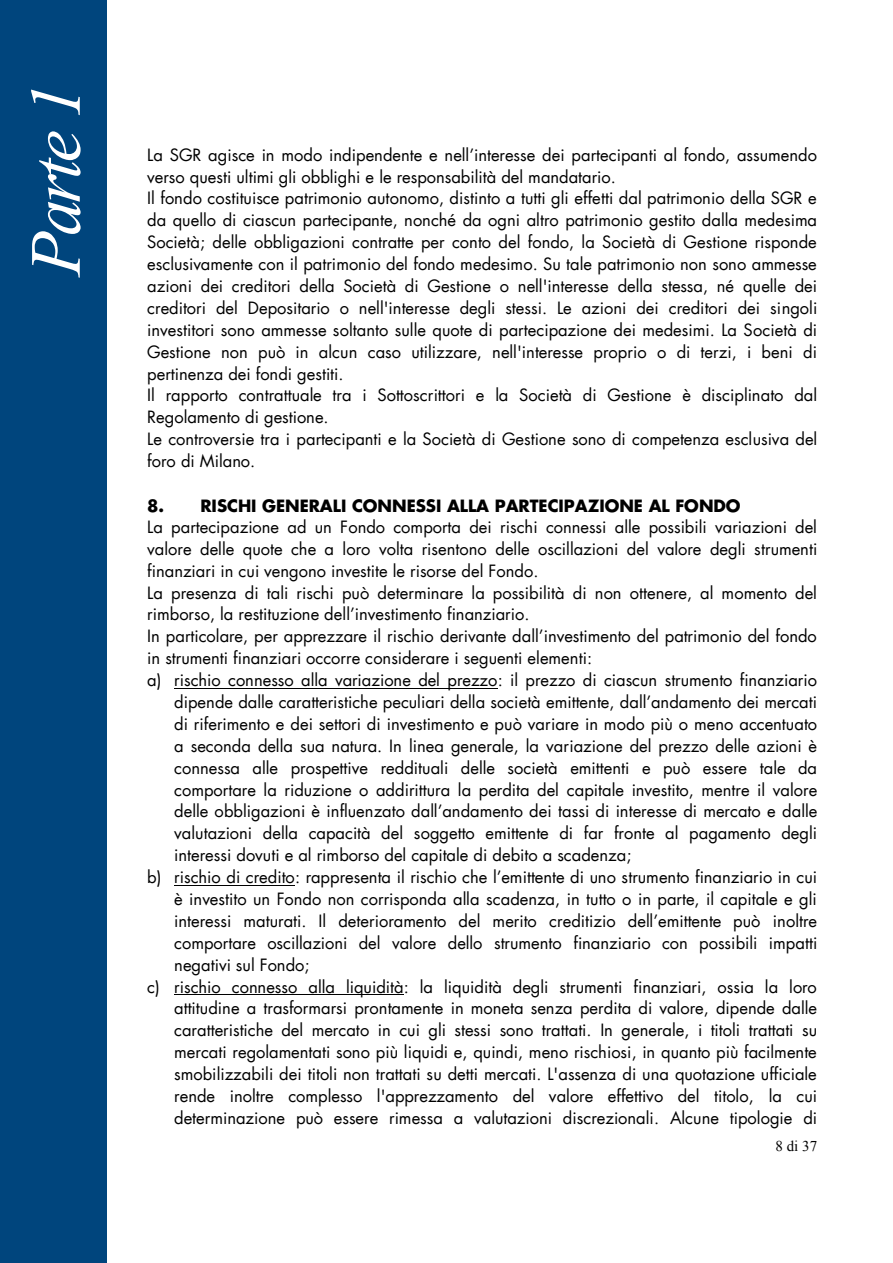
<style>
.page{position:relative;width:893px;height:1263px;background:#fff}
.page>*{position:absolute;margin:0;border:0;box-sizing:border-box;transform-origin:0 0}
.t1{font:italic 72px "Times New Roman";color:#fff}
.t2{font:16.5px/21.9px "Futura LT";color:#000}
.t3{font:700 16.5px "Futura LT";color:#000}
.t4{font:15px "Times New Roman";color:#000}
</style>
<div class="page">
<hr style="left:174px;top:688px;width:324px;height:1px;background:#000">
<hr style="left:174px;top:885px;width:121px;height:1px;background:#000">
<hr style="left:174px;top:994px;width:230px;height:1px;background:#000">
<div style="left:0;top:0;width:106px;height:1263px;background:#00457d"></div>
<h1 class="t1" style="left:6px;top:276px;width:194px;rotate:-90deg">Parte 1</h1>
<p class="t2" style="left:147px;top:144px;width:672px">La SGR agisce in modo indipendente e nell’interesse dei partecipanti al fondo, assumendo verso questi ultimi gli obblighi e le responsabilità del mandatario.<br>Il fondo costituisce patrimonio autonomo, distinto a tutti gli effetti dal patrimonio della SGR e da quello di ciascun partecipante, nonché da ogni altro patrimonio gestito dalla medesima Società; delle obbligazioni contratte per conto del fondo, la Società di Gestione risponde esclusivamente con il patrimonio del fondo medesimo. Su tale patrimonio non sono ammesse azioni dei creditori della Società di Gestione o nell'interesse della stessa, né quelle dei creditori del Depositario o nell'interesse degli stessi. Le azioni dei creditori dei singoli investitori sono ammesse soltanto sulle quote di partecipazione dei medesimi. La Società di Gestione non può in alcun caso utilizzare, nell'interesse proprio o di terzi, i beni di pertinenza dei fondi gestiti.<br>Il rapporto contrattuale tra i Sottoscrittori e la Società di Gestione è disciplinato dal Regolamento di gestione.<br>Le controversie tra i partecipanti e la Società di Gestione sono di competenza esclusiva del foro di Milano.</p>
<p class="t3" style="left:147px;top:494px;width:595px">8. RISCHI GENERALI CONNESSI ALLA PARTECIPAZIONE AL FONDO</p>
<p class="t2" style="left:147px;top:516px;width:671px">La partecipazione ad un Fondo comporta dei rischi connessi alle possibili variazioni del</p>
<p class="t2" style="left:147px;top:538px;width:672px">valore delle quote che a loro volta risentono delle oscillazioni del valore degli strumenti</p>
<p class="t2" style="left:147px;top:560px;width:393px">finanziari in cui vengono investite le risorse del Fondo.</p>
<p class="t2" style="left:147px;top:582px;width:671px">La presenza di tali rischi può determinare la possibilità di non ottenere, al momento del</p>
<p class="t2" style="left:147px;top:604px;width:384px">rimborso, la restituzione dell’investimento finanziario.</p>
<p class="t2" style="left:147px;top:625px;width:671px">In particolare, per apprezzare il rischio derivante dall’investimento del patrimonio del fondo</p>
<p class="t2" style="left:147px;top:647px;width:446px">in strumenti finanziari occorre considerare i seguenti elementi:</p>
<p class="t2" style="left:147px;top:669px;width:671px">a) rischio connesso alla variazione del prezzo: il prezzo di ciascun strumento finanziario</p>
<p class="t2" style="left:174px;top:691px;width:644px">dipende dalle caratteristiche peculiari della società emittente, dall’andamento dei mercati</p>
<p class="t2" style="left:174px;top:713px;width:645px">di riferimento e dei settori di investimento e può variare in modo più o meno accentuato</p>
<p class="t2" style="left:174px;top:735px;width:644px">a seconda della sua natura. In linea generale, la variazione del prezzo delle azioni è</p>
<p class="t2" style="left:174px;top:757px;width:644px">connessa alle prospettive reddituali delle società emittenti e può essere tale da</p>
<p class="t2" style="left:174px;top:779px;width:645px">comportare la riduzione o addirittura la perdita del capitale investito, mentre il valore</p>
<p class="t2" style="left:174px;top:801px;width:645px">delle obbligazioni è influenzato dall’andamento dei tassi di interesse di mercato e dalle</p>
<p class="t2" style="left:174px;top:822px;width:644px">valutazioni della capacità del soggetto emittente di far fronte al pagamento degli</p>
<p class="t2" style="left:174px;top:844px;width:459px">interessi dovuti e al rimborso del capitale di debito a scadenza;</p>
<p class="t2" style="left:147px;top:866px;width:671px">b) rischio di credito: rappresenta il rischio che l’emittente di uno strumento finanziario in cui</p>
<p class="t2" style="left:174px;top:888px;width:644px">è investito un Fondo non corrisponda alla scadenza, in tutto o in parte, il capitale e gli</p>
<p class="t2" style="left:174px;top:910px;width:644px">interessi maturati. Il deterioramento del merito creditizio dell’emittente può inoltre</p>
<p class="t2" style="left:174px;top:932px;width:645px">comportare oscillazioni del valore dello strumento finanziario con possibili impatti</p>
<p class="t2" style="left:174px;top:954px;width:137px">negativi sul Fondo;</p>
<p class="t2" style="left:147px;top:976px;width:671px">c) rischio connesso alla liquidità: la liquidità degli strumenti finanziari, ossia la loro</p>
<p class="t2" style="left:174px;top:997px;width:644px">attitudine a trasformarsi prontamente in moneta senza perdita di valore, dipende dalle</p>
<p class="t2" style="left:174px;top:1019px;width:644px">caratteristiche del mercato in cui gli stessi sono trattati. In generale, i titoli trattati su</p>
<p class="t2" style="left:174px;top:1041px;width:644px">mercati regolamentati sono più liquidi e, quindi, meno rischiosi, in quanto più facilmente</p>
<p class="t2" style="left:174px;top:1063px;width:644px">smobilizzabili dei titoli non trattati su detti mercati. L'assenza di una quotazione ufficiale</p>
<p class="t2" style="left:174px;top:1085px;width:645px">rende inoltre complesso l'apprezzamento del valore effettivo del titolo, la cui</p>
<p class="t2" style="left:174px;top:1107px;width:645px">determinazione può essere rimessa a valutazioni discrezionali. Alcune tipologie di</p>
<p class="t4" style="left:775px;top:1136px;width:43px">8 di 37</p>
</div>
